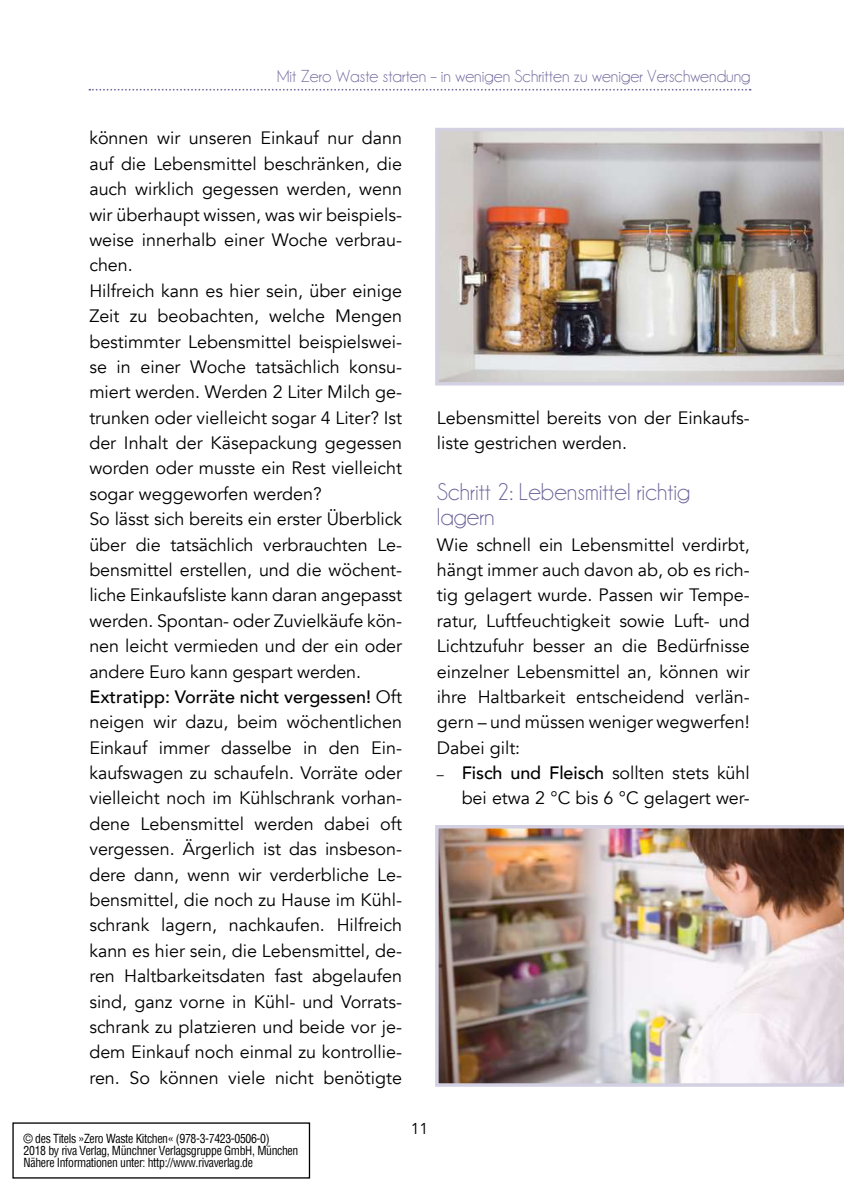
<style>
.page{position:relative;width:844px;height:1191px;background:#fff}
.page>*{position:absolute;margin:0;border:0;box-sizing:border-box;transform-origin:0 0}
.t1{font:24.5px/25.4px "Champagne&Limousines";color:#70699d}
.t2{font:17.85px/25.4px "Avenir";color:#000}
.t3{font:17.5px "Champagne&Limousines";color:#70699d}
.t4{font:15.75px "Avenir";color:#000}
.t5{font:condensed 12.25px/12.2px "Helvetica";letter-spacing:-.03em;color:#000;scale:.96 1}
.s1{font-weight:500}
.s2{font-size:14px}
</style>
<div class="page">
<svg style="left:89px;top:89px;width:661px;height:2px"></svg>
<img style="left:435px;top:128px;width:408px;height:257px">
<img style="left:435px;top:825px;width:408px;height:261px">
<p class="t3" style="left:277px;top:66px;width:475px">Mit Zero Waste starten – in wenigen Schritten zu weniger Verschwendung</p>
<p class="t2" style="left:89px;top:126px;width:314px">können wir unseren Einkauf nur dann auf die Lebensmittel beschränken, die auch wirklich gegessen werden, wenn wir überhaupt wissen, was wir beispiels&shy;weise innerhalb einer Woche verbrau&shy;chen.<br>Hilfreich kann es hier sein, über einige Zeit zu beobachten, welche Mengen bestimmter Lebensmittel beispielswei&shy;se in einer Woche tatsächlich konsu&shy;miert werden. Werden 2 Liter Milch ge&shy;trunken oder vielleicht sogar 4 Liter? Ist der Inhalt der Käsepackung gegessen worden oder musste ein Rest vielleicht sogar weggeworfen werden?<br>So lässt sich bereits ein erster Überblick über die tatsächlich verbrauchten Le&shy;bensmittel erstellen, und die wöchent&shy;liche Einkaufsliste kann daran angepasst werden. Spontan- oder Zuvielkäufe kön&shy;nen leicht vermieden und der ein oder andere Euro kann gespart werden.<br><span class="s1">Extratipp: Vorräte nicht vergessen!</span> Oft neigen wir dazu, beim wöchentlichen Einkauf immer dasselbe in den Ein&shy;kaufswagen zu schaufeln. Vorräte oder vielleicht noch im Kühlschrank vorhan&shy;dene Lebensmittel werden dabei oft vergessen. Ärgerlich ist das insbeson&shy;dere dann, wenn wir verderbliche Le&shy;bensmittel, die noch zu Hause im Kühl&shy;schrank lagern, nachkaufen. Hilfreich kann es hier sein, die Lebensmittel, de&shy;ren Haltbarkeitsdaten fast abgelaufen sind, ganz vorne in Kühl- und Vorrats&shy;schrank zu platzieren und beide vor je&shy;dem Einkauf noch einmal zu kontrollie&shy;ren. So können viele nicht benötigte</p>
<p class="t2" style="left:437px;top:405px;width:314px">Lebensmittel bereits von der Einkaufs&shy;liste gestrichen werden.</p>
<h1 class="t1" style="left:437px;top:479px;width:255px">Schritt 2: Lebensmittel richtig lagern</h1>
<p class="t2" style="left:437px;top:532px;width:314px;text-align:justify">Wie schnell ein Lebensmittel verdirbt, hängt immer auch davon ab, ob es rich&shy;tig gelagert wurde. Passen wir Tempe&shy;ratur, Luftfeuchtigkeit sowie Luft- und Lichtzufuhr besser an die Bedürfnisse einzelner Lebensmittel an, können wir ihre Haltbarkeit entscheidend verlän&shy;gern – und müssen weniger wegwerfen!<br>Dabei gilt:</p>
<p class="t2" style="left:437px;top:760px;width:314px;text-align:right"><span class="s2">–</span> <span class="s1">Fisch und Fleisch</span> sollten stets kühl bei etwa 2 °C bis 6 °C gelagert wer-</p>
<p class="t5" style="left:24px;top:1132px;width:287px">© des Titels »Zero Waste Kitchen« (978-3-7423-0506-0)<br>2018 by riva Verlag, Münchner Verlagsgruppe GmbH, München<br>Nähere Informationen unter: http://www.rivaverlag.de</p>
<p class="t4" style="left:410px;top:1119px;width:19px">11</p>
</div>
